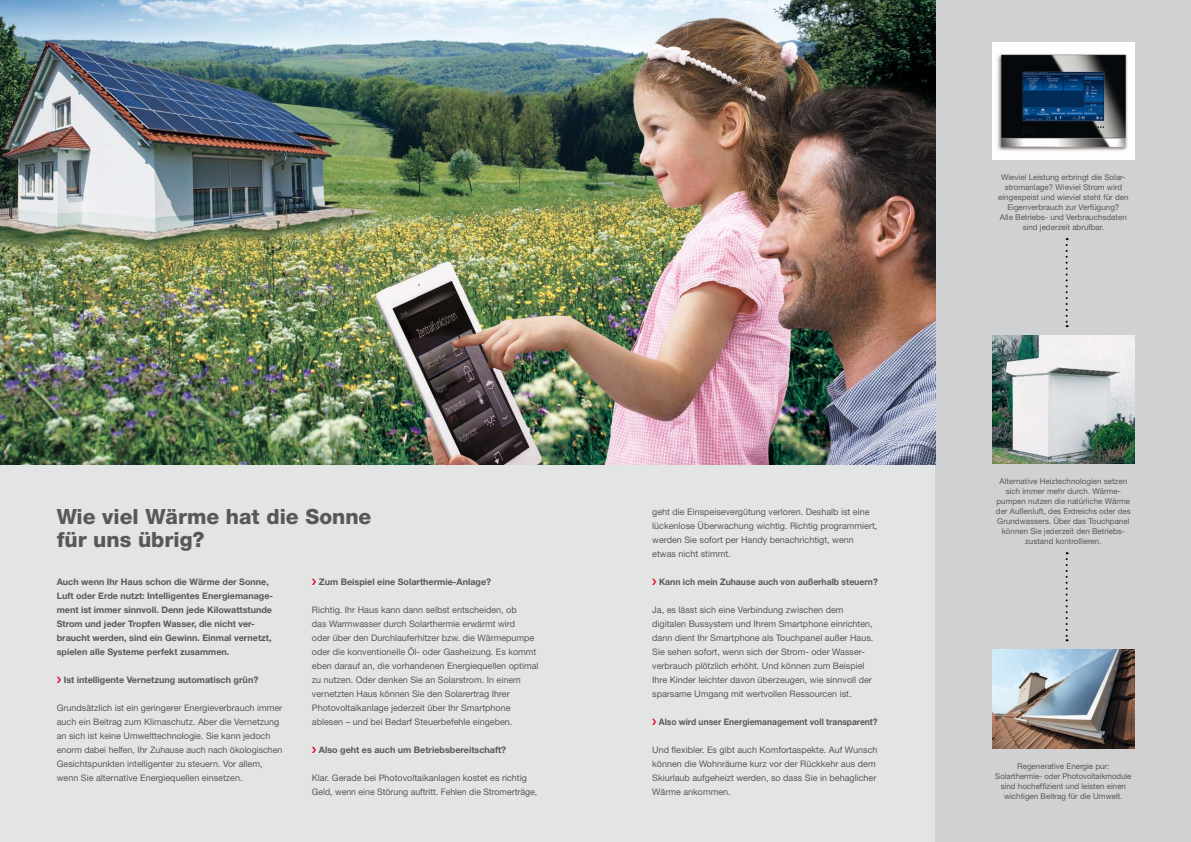
<style>
.page{position:relative;width:1191px;height:842px;background:#e3e4e4}
.page>*{position:absolute;margin:0;border:0;box-sizing:border-box;transform-origin:0 0}
.t1{font:800 21px/23px "Helvetica Neue";color:#58585a}
.t2{font:9px/14px "Helvetica Neue";color:#58585a}
.t3{font:700 9px/14px "Helvetica Neue";color:#58585a}
.t4{font:700 9px "Helvetica Neue";color:#58585a;scale:.94 1}
.t5{font:700 9px "Helvetica Neue";color:#58585a;scale:.96 1}
.t6{font:8px/10px "Helvetica Neue";color:#58585a;text-align:center}
</style>
<div class="page">
<div style="left:935px;top:0;width:256px;height:842px;background:#d0d1d2"></div>
<img style="left:992px;top:43px;width:142px;height:116px">
<img style="left:992px;top:336px;width:142px;height:127px">
<img style="left:992px;top:650px;width:142px;height:99px">
<img style="left:0;top:0;width:935px;height:465px">
<svg style="left:1065px;top:238px;width:2px;height:89px"></svg>
<svg style="left:1065px;top:552px;width:2px;height:89px"></svg>
<h1 class="t1" style="left:57px;top:504px;width:316px">Wie viel Wärme hat die Sonne für uns übrig?</h1>
<p class="t3" style="left:57px;top:574px;width:218px">Auch wenn Ihr Haus schon die Wärme der Sonne, Luft oder Erde nutzt: Intelligentes Energiemanage&shy;ment ist immer sinnvoll. Denn jede Kilowattstunde Strom und jeder Tropfen Wasser, die nicht ver&shy;braucht werden, sind ein Gewinn. Einmal vernetzt, spielen alle Systeme perfekt zusammen.</p>
<p class="t3" style="left:64px;top:672px;width:196px">Ist intelligente Vernetzung automatisch grün?</p>
<p class="t2" style="left:57px;top:700px;width:227px">Grundsätzlich ist ein geringerer Energieverbrauch immer auch ein Beitrag zum Klimaschutz. Aber die Vernetzung an sich ist keine Umwelttechnologie. Sie kann jedoch enorm dabei helfen, Ihr Zuhause auch nach ökologischen Gesichtspunkten intelligenter zu steuern. Vor allem, wenn Sie alternative Energiequellen einsetzen.</p>
<p class="t3" style="left:319px;top:574px;width:174px">Zum Beispiel eine Solarthermie-Anlage?</p>
<p class="t2" style="left:312px;top:602px;width:228px">Richtig. Ihr Haus kann dann selbst entscheiden, ob<br>das Warmwasser durch Solarthermie erwärmt wird<br>oder über den Durchlauferhitzer bzw. die Wärmepumpe oder die konventionelle Öl- oder Gasheizung. Es kommt eben darauf an, die vorhandenen Energiequellen optimal zu nutzen. Oder denken Sie an Solarstrom. In einem vernetzten Haus können Sie den Solarertrag Ihrer Photovoltaikanlage jederzeit über Ihr Smartphone ablesen – und bei Bedarf Steuerbefehle eingeben.</p>
<p class="t3" style="left:319px;top:742px;width:189px">Also geht es auch um Betriebsbereitschaft?</p>
<p class="t2" style="left:312px;top:770px;width:227px">Klar. Gerade bei Photovoltaikanlagen kostet es richtig<br>Geld, wenn eine Störung auftritt. Fehlen die Stromerträge,</p>
<p class="t2" style="left:652px;top:504px;width:227px">geht die Einspeisevergütung verloren. Deshalb ist eine lückenlose Überwachung wichtig. Richtig programmiert, werden Sie sofort per Handy benachrichtigt, wenn etwas nicht stimmt.</p>
<p class="t5" style="left:659px;top:576px;width:229px">Kann ich mein Zuhause auch von außerhalb steuern?</p>
<p class="t2" style="left:652px;top:602px;width:223px">Ja, es lässt sich eine Verbindung zwischen dem digitalen Bussystem und Ihrem Smartphone einrichten, dann dient Ihr Smartphone als Touchpanel außer Haus.<br>Sie sehen sofort, wenn sich der Strom- oder Wasser&shy;verbrauch plötzlich erhöht. Und können zum Beispiel Ihre Kinder leichter davon überzeugen, wie sinnvoll der sparsame Umgang mit wertvollen Ressourcen ist.</p>
<p class="t4" style="left:659px;top:716px;width:234px">Also wird unser Energiemanagement voll transparent?</p>
<p class="t2" style="left:652px;top:742px;width:227px">Und flexibler. Es gibt auch Komfortaspekte. Auf Wunsch können die Wohnräume kurz vor der Rückkehr aus dem Skiurlaub aufgeheizt werden, so dass Sie in behaglicher Wärme ankommen.</p>
<p class="t6" style="left:998px;top:172px;width:132px">Wieviel Leistung erbringt die Solar&shy;stromanlage? Wieviel Strom wird eingespeist und wieviel steht für den Eigenverbrauch zur Verfügung?<br>Alle Betriebs- und Verbrauchsdaten sind jederzeit abrufbar.</p>
<p class="t6" style="left:996px;top:476px;width:136px">Alternative Heiztechnologien setzen sich immer mehr durch. Wärme&shy;pumpen nutzen die natürliche Wärme der Außenluft, des Erdreichs oder des Grundwassers. Über das Touchpanel können Sie jederzeit den Betriebs&shy;zustand kontrollieren.</p>
<p class="t6" style="left:995px;top:761px;width:138px">Regenerative Energie pur:<br>Solarthermie- oder Photovoltaikmodule sind hocheffizient und leisten einen wichtigen Beitrag für die Umwelt.</p>
</div>
